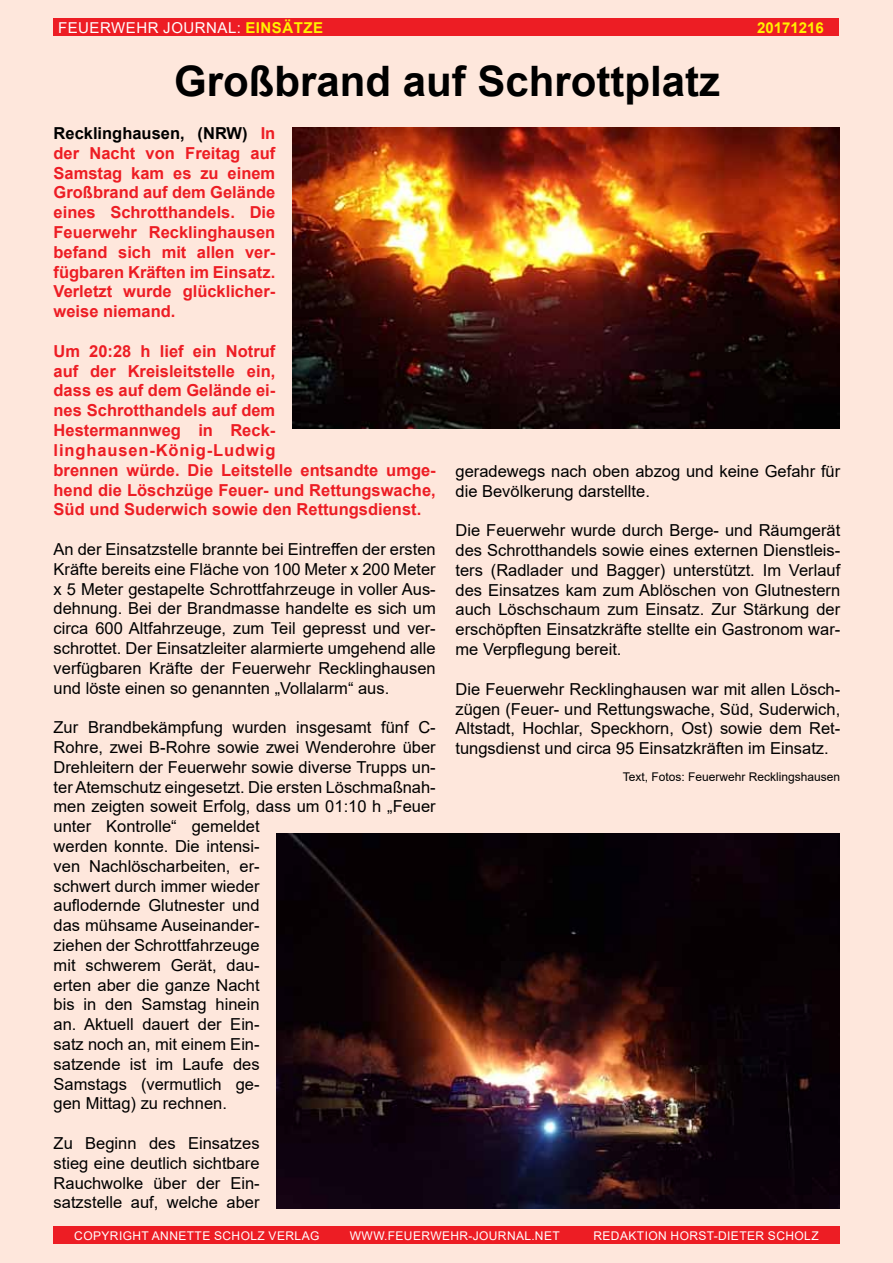
<style>
.page{position:relative;width:893px;height:1263px;background:#fee7dc}
.page>*{position:absolute;margin:0;border:0;box-sizing:border-box;transform-origin:0 0}
.t1{font:700 42px "Arial";color:#000}
.t2{font:16.5px/19.8px "Arial";color:#000;text-align:justify}
.t3{font:700 16.5px/19.8px "Arial";color:#ed1d24;text-align:justify}
.t4{font:15px "Arial";letter-spacing:.035em;color:#fff}
.t5{font:700 15px "Arial";color:#fff200}
.t6{font:12px "Arial";letter-spacing:.035em;color:#fff}
.t7{font:12px "Arial";color:#000}
.s1{font-weight:700;color:#fff200}
.s2{color:#000}
</style>
<div class="page">
<div style="left:53px;top:1226px;width:787px;height:18px;background:#ed1d24"></div>
<div style="left:54px;top:18px;width:785px;height:18px;background:#ed1d24"></div>
<img style="left:292px;top:127px;width:548px;height:302px">
<img style="left:277px;top:833px;width:563px;height:376px">
<p class="t4" style="left:58px;top:17px;width:265px">Feuerwehr Journal: <span class="s1">Einsätze</span></p>
<p class="t5" style="left:757px;top:17px;width:68px">20171216</p>
<h1 class="t1" style="left:174px;top:52px;width:548px">Großbrand auf Schrottplatz</h1>
<p class="t3" style="left:54px;top:124px;width:223px"><span class="s2">Recklinghausen, (NRW)</span> In der Nacht von Freitag auf Samstag kam es zu einem Großbrand auf dem Gelände eines Schrotthandels. Die Feuerwehr Recklinghausen befand sich mit allen ver&shy;fügbaren Kräften im Einsatz.<br>Verletzt wurde glücklicher&shy;weise niemand.</p>
<p class="t3" style="left:54px;top:341px;width:384px;text-align:left">Um 20:28 h lief ein Notruf<br>auf der Kreisleitstelle ein,<br>dass es auf dem Gelände ei-<br>nes Schrotthandels auf dem<br>Hestermannweg in Reck&shy;linghausen-König-Ludwig<br>brennen würde. Die Leitstelle entsandte umge&shy;hend die Löschzüge Feuer- und Rettungswache,<br>Süd und Suderwich sowie den Rettungsdienst.</p>
<p class="t2" style="left:54px;top:539px;width:384px">An der Einsatzstelle brannte bei Eintreffen der ersten Kräfte bereits eine Fläche von 100 Meter x 200 Meter x 5 Meter gestapelte Schrottfahrzeuge in voller Aus&shy;dehnung. Bei der Brandmasse handelte es sich um circa 600 Altfahrzeuge, zum Teil gepresst und ver&shy;schrottet. Der Einsatzleiter alarmierte umgehend alle verfügbaren Kräfte der Feuerwehr Recklinghausen und löste einen so genannten „Vollalarm“ aus.</p>
<p class="t2" style="left:54px;top:717px;width:384px;text-align:left">Zur Brandbekämpfung wurden insgesamt fünf C-<br>Rohre, zwei B-Rohre sowie zwei Wenderohre über<br>Drehleitern der Feuerwehr sowie diverse Trupps un&shy;ter Atemschutz eingesetzt. Die ersten Löschmaßnah&shy;men zeigten soweit Erfolg, dass um 01:10 h „Feuer unter Kontrolle“ gemeldet<br>werden konnte. Die intensi-<br>ven N achlöscharbeiten, er-<br>schwert durch immer wieder<br>auflodernde Glutnester und<br>das mühsame Auseinander-<br>ziehen der Schrottfahrzeuge<br>mit schwerem Gerät, dau-<br>erten aber die ganze Nacht<br>bis in den Samstag hinein<br>an. Aktuell dauert der Ein-<br>satz noch an, mit einem Ein-<br>satzende ist im Laufe des<br>Samstags (vermutlich ge-<br>gen Mittag) zu rechnen.</p>
<p class="t2" style="left:54px;top:1133px;width:208px">Zu Beginn des Einsatzes stieg eine deutlich sichtbare Rauchwolke über der Ein&shy;satzstelle auf, welche aber</p>
<p class="t2" style="left:455px;top:461px;width:386px">geradewegs nach oben abzog und keine Gefahr für die Bevölkerung darstellte.</p>
<p class="t2" style="left:455px;top:520px;width:387px">Die Feuerwehr wurde durch Berge- und Räumgerät des Schrotthandels sowie eines externen Dienstleis&shy;ters (Radlader und Bagger) unterstützt. I m Verlauf des Einsatzes kam zum Ablöschen von Glutnestern auch Löschschaum zum Einsatz. Zur Stärkung der erschöpften Einsatzkräfte stellte ein Gastronom war&shy;me Verpflegung bereit.</p>
<p class="t2" style="left:455px;top:679px;width:386px">Die Feuerwehr Recklinghausen war mit allen Lösch&shy;zügen (Feuer- und Rettungswache, Süd, Suderwich, Altstadt, H ochlar, Speckhorn, Ost) sowie dem Ret&shy;tungsdienst und circa 95 Einsatzkräften im Einsatz.</p>
<p class="t7" style="left:623px;top:769px;width:219px">Text, Fotos: Feuerwehr Recklingshausen</p>
<p class="t6" style="left:74px;top:1227px;width:247px">Copyright Annette Scholz Verlag</p>
<p class="t6" style="left:350px;top:1227px;width:211px">www.feuerwehr-journal.net</p>
<p class="t6" style="left:593px;top:1227px;width:227px">Redaktion Horst-Dieter Scholz</p>
</div>
